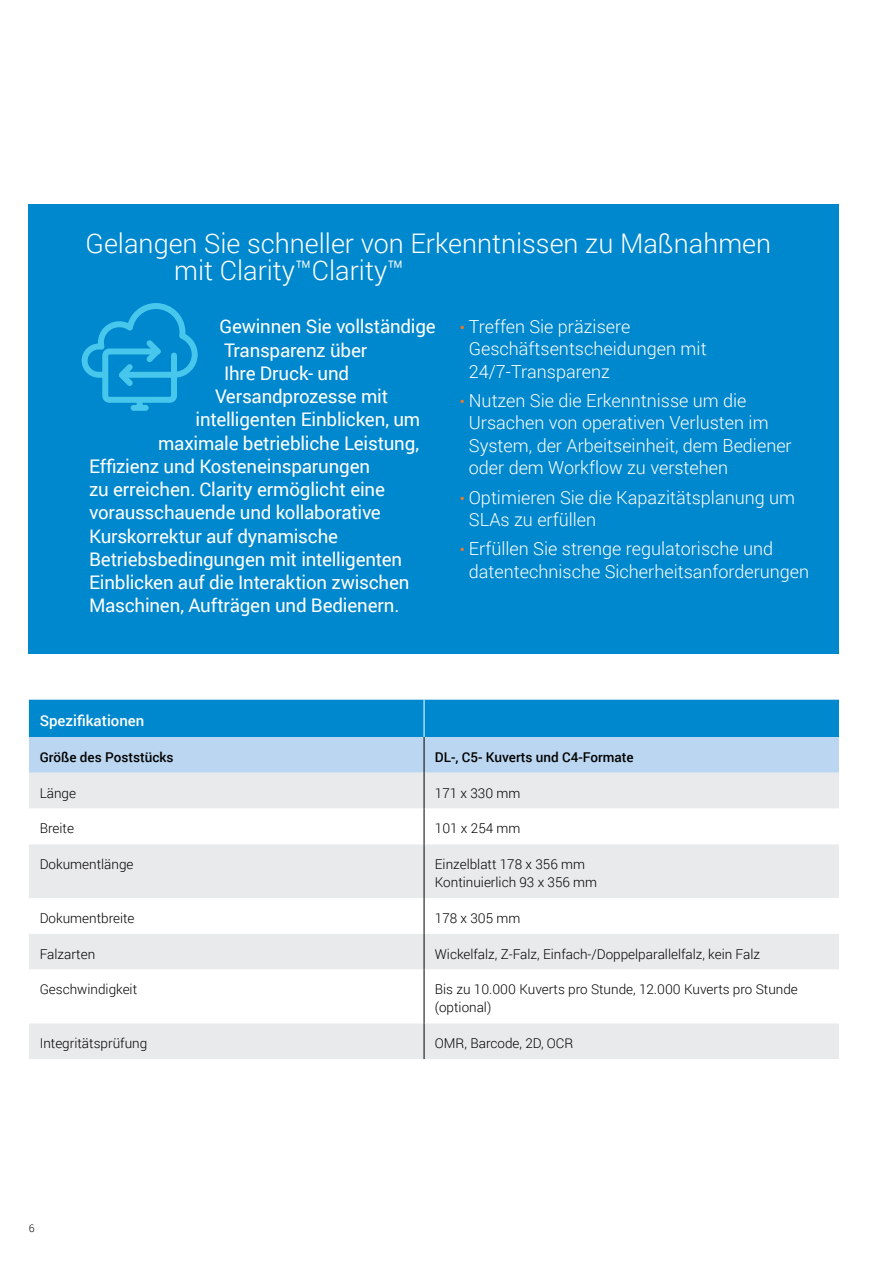
<style>
.page{position:relative;width:893px;height:1263px;background:#fff}
.page>*{position:absolute;margin:0;border:0;box-sizing:border-box;transform-origin:0 0}
.t1{font:300 27px/27px "Roboto";color:#fff}
.t2{font:18.75px "Roboto";letter-spacing:-.01em;color:#fff}
.t3{font:300 18px/22.5px "Roboto";color:#fff}
.t4{font:500 15px "Roboto";color:#fff}
.t5{font:300 13.5px/18px "Roboto";color:#000}
.t6{font:500 13.5px "Roboto";color:#000}
.t7{font:300 10.5px "Roboto";color:#000}
.s1{font-weight:400;font-size:15px;color:#f47920}
</style>
<div class="page">
<svg style="left:29px;top:700px;width:810px;height:73px;background:#5caede"></svg>
<div style="left:29px;top:773px;width:810px;height:286px;background:#e9eaeb"></div>
<svg style="left:29px;top:808px;width:810px;height:215px"></svg>
<hr style="left:424px;top:700px;width:1px;height:37px;background:#fff">
<hr style="left:424px;top:773px;width:1px;height:35px;background:#000">
<hr style="left:424px;top:808px;width:1px;height:36px;background:#000">
<hr style="left:424px;top:844px;width:1px;height:54px;background:#000">
<hr style="left:424px;top:898px;width:1px;height:36px;background:#000">
<hr style="left:424px;top:934px;width:1px;height:35px;background:#000">
<hr style="left:424px;top:969px;width:1px;height:54px;background:#000">
<hr style="left:424px;top:1023px;width:1px;height:36px;background:#000">
<hr style="left:424px;top:737px;width:1px;height:36px;background:#000">
<div style="left:28px;top:204px;width:810px;height:450px;background:#0088ce"></div>
<svg style="left:81px;top:303px;width:117px;height:108px"></svg>
<div style="left:137px;top:400px;width:6px;height:9px;background:#48c7ed"></div>
<h1 class="t1" style="left:174px;top:229px;width:599px;text-indent:-89px">Gelangen Sie schneller von Erkenntnissen zu Maßnahmen mit Clarity™Clarity™</h1>
<p class="t2" style="left:220px;top:314px;width:218px">Gewinnen Sie vollständige</p>
<p class="t2" style="left:224px;top:337px;width:145px">Transparenz über</p>
<p class="t2" style="left:224px;top:360px;width:127px">Ihre Druck- und</p>
<p class="t2" style="left:215px;top:383px;width:175px">Versandprozesse mit</p>
<p class="t2" style="left:196px;top:407px;width:226px">intelligenten Einblicken, um</p>
<p class="t2" style="left:158px;top:430px;width:263px">maximale betriebliche Leistung,</p>
<p class="t2" style="left:89px;top:453px;width:283px">Effizienz und Kosteneinsparungen</p>
<p class="t2" style="left:89px;top:476px;width:297px">zu erreichen. Clarity ermöglicht eine</p>
<p class="t2" style="left:89px;top:500px;width:293px">vorausschauende und kollaborative</p>
<p class="t2" style="left:89px;top:523px;width:250px">Kurskorrektur auf dynamische</p>
<p class="t2" style="left:89px;top:546px;width:315px">Betriebsbedingungen mit intelligenten</p>
<p class="t2" style="left:89px;top:569px;width:322px">Einblicken auf die Interaktion zwischen</p>
<p class="t2" style="left:89px;top:593px;width:312px">Maschinen, Aufträgen und Bedienern.</p>
<p class="t3" style="left:469px;top:314px;width:239px;text-indent:-9px"><span class="s1">•</span> Treffen Sie präzisere<br>Geschäftsentscheidungen mit<br>24/7-Transparenz</p>
<p class="t3" style="left:469px;top:389px;width:324px;text-indent:-9px"><span class="s1">•</span> Nutzen Sie die Erkenntnisse um die Ursachen von operativen Verlusten im System, der Arbeitseinheit, dem Bediener oder dem Workflow zu verstehen</p>
<p class="t3" style="left:469px;top:485px;width:328px;text-indent:-9px"><span class="s1">•</span> Optimieren Sie die Kapazitätsplanung um<br>SLAs zu erfüllen</p>
<p class="t3" style="left:469px;top:537px;width:342px;text-indent:-9px"><span class="s1">•</span> Erfüllen Sie strenge regulatorische und datentechnische Sicherheitsanforderungen</p>
<p class="t4" style="left:40px;top:710px;width:106px">Spezifikationen</p>
<p class="t6" style="left:40px;top:748px;width:135px">Größe des Poststücks</p>
<p class="t6" style="left:435px;top:748px;width:200px">DL-, C5- Kuverts und C4-Formate</p>
<p class="t5" style="left:40px;top:783px;width:38px">Länge</p>
<p class="t5" style="left:435px;top:783px;width:87px">171 x 330 mm</p>
<p class="t5" style="left:40px;top:819px;width:36px">Breite</p>
<p class="t5" style="left:435px;top:819px;width:87px">101 x 254 mm</p>
<p class="t5" style="left:40px;top:855px;width:95px">Dokumentlänge</p>
<p class="t5" style="left:435px;top:855px;width:164px">Einzelblatt 178 x 356 mm<br>Kontinuierlich 93 x 356 mm</p>
<p class="t5" style="left:40px;top:909px;width:96px">Dokumentbreite</p>
<p class="t5" style="left:435px;top:909px;width:87px">178 x 305 mm</p>
<p class="t5" style="left:40px;top:944px;width:57px">Falzarten</p>
<p class="t5" style="left:435px;top:944px;width:327px">Wickelfalz, Z-Falz, Einfach-/Doppelparallelfalz, kein Falz</p>
<p class="t5" style="left:40px;top:980px;width:99px">Geschwindigkeit</p>
<p class="t5" style="left:435px;top:980px;width:364px">Bis zu 10.000 Kuverts pro Stunde, 12.000 Kuverts pro Stunde (optional)</p>
<p class="t5" style="left:40px;top:1034px;width:109px">Integritätsprüfung</p>
<p class="t5" style="left:435px;top:1034px;width:140px">OMR, Barcode, 2D, OCR</p>
<p class="t7" style="left:29px;top:1220px;width:7px">6</p>
</div>
